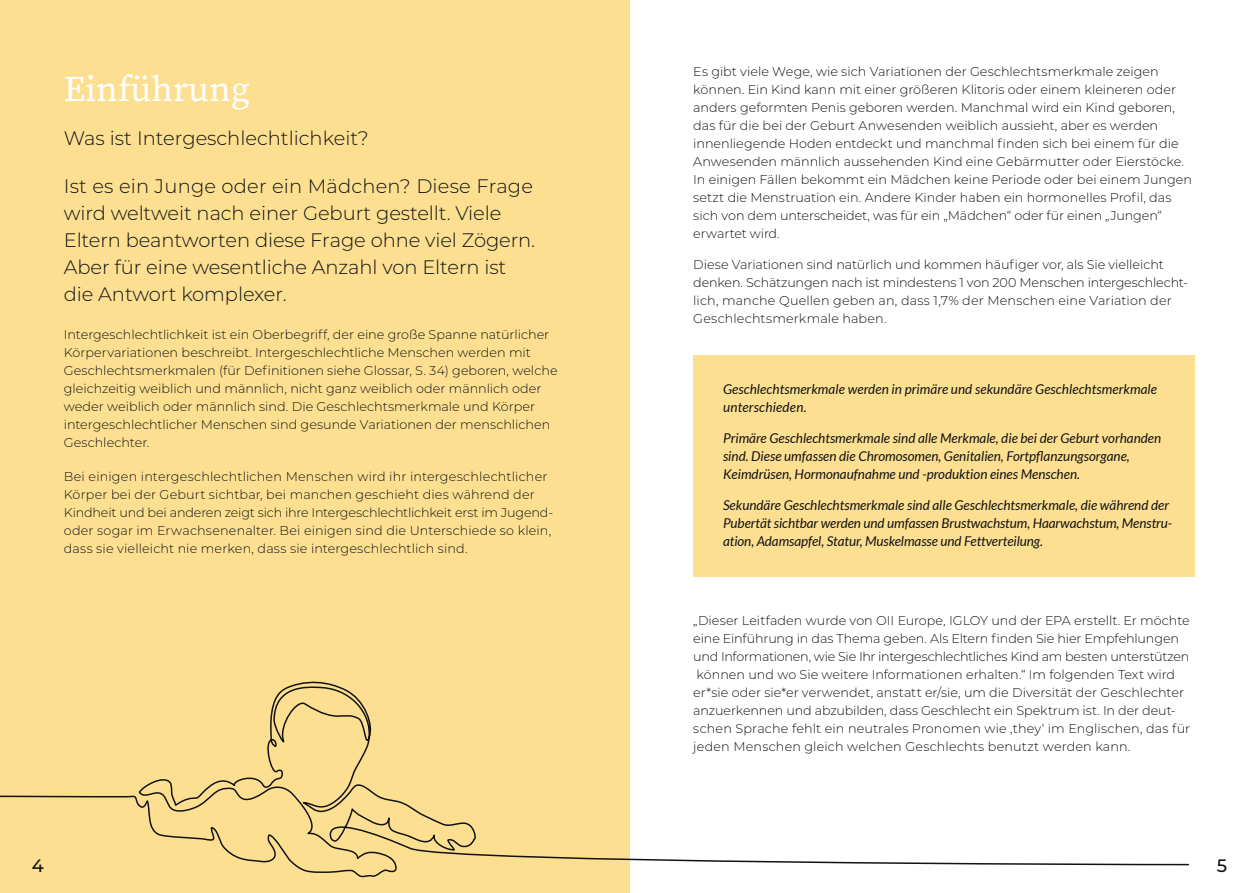
<style>
.page{position:relative;width:1259px;height:893px;background:#fff}
.page>*{position:absolute;margin:0;border:0;box-sizing:border-box;transform-origin:0 0}
.t1{font:36px "Source Serif Pro";color:#fff}
.t2{font:300 19.5px/27px "Montserrat";letter-spacing:-.005em;color:#121212}
.t3{font:500 18px "Montserrat";color:#121212}
.t4{font:italic 13.5px/18px "Lato";color:#121212}
.t5{font:300 12.75px/18px "Montserrat";color:#121212}
</style>
<div class="page">
<div style="left:0;top:0;width:629px;height:893px;background:#fcdf91"></div>
<div style="left:693px;top:356px;width:502px;height:221px;background:#fcdf91"></div>
<svg style="left:0;top:674px;width:1190px;height:205px"></svg>
<h1 class="t1" style="left:64px;top:65px;width:187px">Einführung</h1>
<h2 class="t2" style="left:64px;top:124px;width:306px">Was ist Intergeschlechtlichkeit?</h2>
<h2 class="t2" style="left:64px;top:172px;width:473px">Ist es ein Junge oder ein Mädchen? Diese Frage wird weltweit nach einer Geburt gestellt. Viele Eltern beantworten diese Frage ohne viel Zögern.<br>Aber für eine wesentliche Anzahl von Eltern ist die Antwort komplexer.</h2>
<p class="t5" style="left:64px;top:325px;width:495px">Intergeschlechtlichkeit ist ein Oberbegriff, der eine große Spanne natürlicher Körpervariationen beschreibt. Intergeschlechtliche Menschen werden mit Geschlechtsmerkmalen (für Definitionen siehe Glossar, S. 34) geboren, welche gleichzeitig weiblich und männlich, nicht ganz weiblich oder männlich oder weder weiblich oder männlich sind. Die Geschlechtsmerkmale und Körper intergeschlechtlicher Menschen sind gesunde Variationen der menschlichen Geschlechter.</p>
<p class="t5" style="left:64px;top:467px;width:491px">Bei einigen intergeschlechtlichen Menschen wird ihr intergeschlechtlicher Körper bei der Geburt sichtbar, bei manchen geschieht dies während der Kindheit und bei anderen zeigt sich ihre Intergeschlechtlichkeit erst im Jugend&shy;oder sogar im Erwachsenenalter. Bei einigen sind die Unterschiede so klein, dass sie vielleicht nie merken, dass sie intergeschlechtlich sind.</p>
<p class="t5" style="left:693px;top:62px;width:500px">Es gibt viele Wege, wie sich Variationen der Geschlechtsmerkmale zeigen können. Ein Kind kann mit einer größeren Klitoris oder einem kleineren oder anders geformten Penis geboren werden. Manchmal wird ein Kind geboren, das für die bei der Geburt Anwesenden weiblich aussieht, aber es werden innenliegende Hoden entdeckt und manchmal finden sich bei einem für die Anwesenden männlich aussehenden Kind eine Gebärmutter oder Eierstöcke.<br>In einigen Fällen bekommt ein Mädchen keine Periode oder bei einem Jungen setzt die Menstruation ein. Andere Kinder haben ein hormonelles Profil, das sich von dem unterscheidet, was für ein „Mädchen“ oder für einen „Jungen“ erwartet wird.</p>
<p class="t5" style="left:693px;top:255px;width:496px">Diese Variationen sind natürlich und kommen häufiger vor, als Sie vielleicht denken. Schätzungen nach ist mindestens 1 von 200 Menschen intergeschlecht&shy;lich, manche Quellen geben an, dass 1,7% der Menschen eine Variation der Geschlechtsmerkmale haben.</p>
<p class="t4" style="left:723px;top:381px;width:435px">Geschlechtsmerkmale werden in primäre und sekundäre Geschlechtsmerkmale unterschieden.</p>
<p class="t4" style="left:723px;top:429px;width:440px">Primäre Geschlechtsmerkmale sind alle Merkmale, die bei der Geburt vorhanden sind. Diese umfassen die Chromosomen, Genitalien, Fortpflanzungsorgane,<br>Keimdrüsen, Hormonaufnahme und -produktion eines Menschen.</p>
<p class="t4" style="left:723px;top:496px;width:451px">Sekundäre Geschlechtsmerkmale sind alle Geschlechtsmerkmale, die während der<br>Pubertät sichtbar werden und umfassen Brustwachstum, Haarwachstum, Menstru&shy;ation, Adamsapfel, Statur, Muskelmasse und Fettverteilung.</p>
<p class="t5" style="left:693px;top:611px;width:498px">„Dieser Leitfaden wurde von OII Europe, IGLOY und der EPA erstellt. Er möchte eine Einführung in das Thema geben. Als Eltern finden Sie hier Empfehlungen und Informationen, wie Sie Ihr intergeschlechtliches Kind am besten unterstützen können und wo Sie weitere Informationen erhalten.“ Im folgenden Text wird er*sie oder sie*er verwendet, anstatt er/sie, um die Diversität der Geschlechter anzuerkennen und abzubilden, dass Geschlecht ein Spektrum ist. In der deut&shy;schen Sprache fehlt ein neutrales Pronomen wie ‚they‘ im Englischen, das für jeden Menschen gleich welchen Geschlechts benutzt werden kann.</p>
<h3 class="t3" style="left:32px;top:853px;width:14px">4</h3>
<h3 class="t3" style="left:1216px;top:853px;width:12px">5</h3>
</div>
